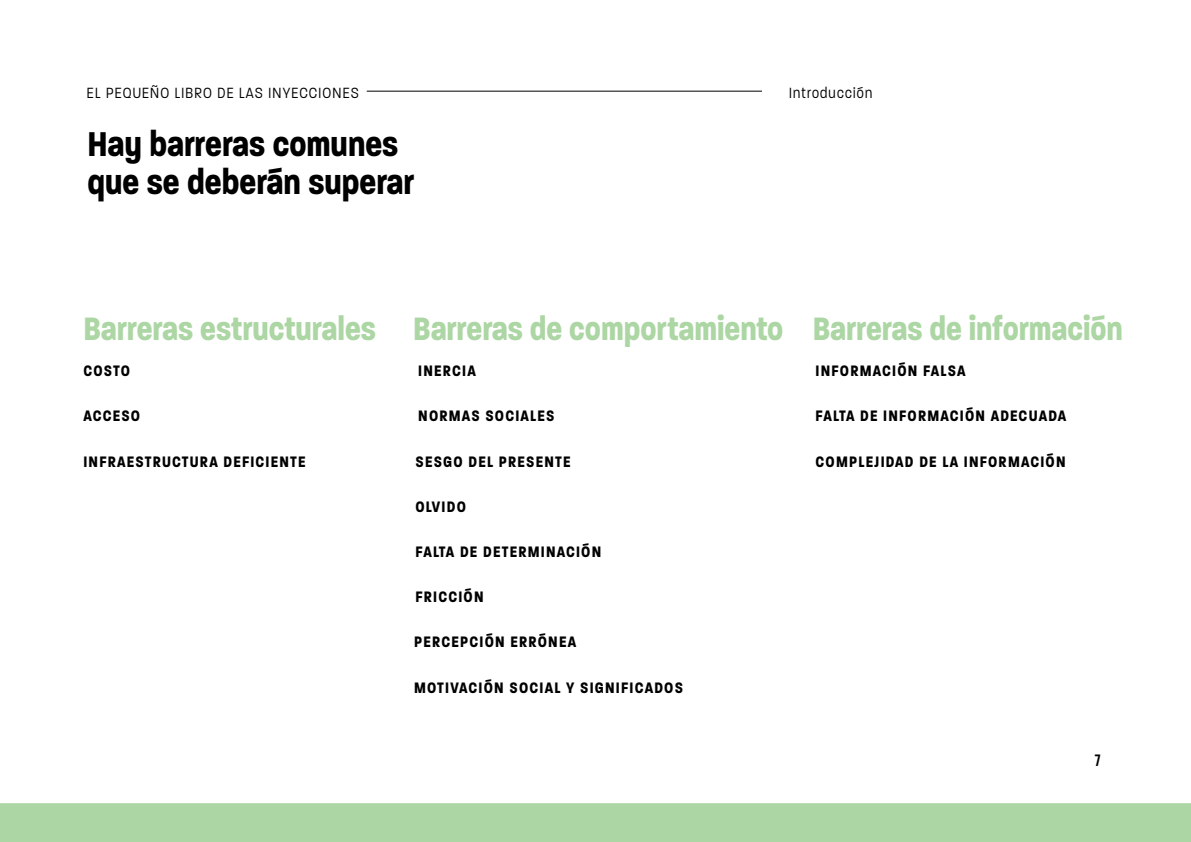
<style>
.page{position:relative;width:1191px;height:842px;background:#fff}
.page>*{position:absolute;margin:0;border:0;box-sizing:border-box;transform-origin:0 0}
.t1{font:700 37.2px/37.6px "Paralucent Condensed";color:#000}
.t2{font:700 35px "Paralucent Condensed";color:#acd6a3}
.t3{font:700 16.4px "Paralucent Condensed";letter-spacing:.075em;color:#000}
.t4{font:300 16px "Paralucent Condensed";letter-spacing:.075em;color:#000}
.t5{font:16px "Trade Gothic LT Com Bd Cn 20";color:#000}
</style>
<div class="page">
<div style="left:0;top:803px;width:1191px;height:39px;background:#acd6a3"></div>
<hr style="left:367px;top:91px;width:395px;height:1px;background:#000">
<p class="t4" style="left:87px;top:84px;width:273px">EL PEQUEÑO LIBRO DE LAS INYECCIONES</p>
<h1 class="t1" style="left:87px;top:125px;width:328px">Hay barreras comunes que se deberán superar</h1>
<p class="t4" style="left:789px;top:83px;width:84px">Introducción</p>
<h2 class="t2" style="left:83px;top:308px;width:1041px">Barreras estructurales Barreras de comportamiento Barreras de información</h2>
<p class="t3" style="left:83px;top:361px;width:48px">COSTO</p>
<p class="t3" style="left:83px;top:406px;width:58px">ACCESO</p>
<p class="t3" style="left:83px;top:451px;width:224px">INFRAESTRUCTURA DEFICIENTE</p>
<p class="t3" style="left:815px;top:361px;width:152px">INFORMACIÓN FALSA</p>
<p class="t3" style="left:815px;top:406px;width:252px">FALTA DE INFORMACIÓN ADECUADA</p>
<p class="t3" style="left:815px;top:451px;width:251px">COMPLEJIDAD DE LA INFORMACIÓN</p>
<p class="t3" style="left:418px;top:361px;width:59px">INERCIA</p>
<p class="t3" style="left:418px;top:406px;width:138px">NORMAS SOCIALES</p>
<p class="t3" style="left:415px;top:451px;width:156px">SESGO DEL PRESENTE</p>
<p class="t3" style="left:415px;top:497px;width:52px">OLVIDO</p>
<p class="t3" style="left:415px;top:542px;width:187px">FALTA DE DETERMINACIÓN</p>
<p class="t3" style="left:415px;top:587px;width:69px">FRICCIÓN</p>
<p class="t3" style="left:414px;top:632px;width:164px">PERCEPCIÓN ERRÓNEA</p>
<p class="t3" style="left:414px;top:678px;width:270px">MOTIVACIÓN SOCIAL Y SIGNIFICADOS</p>
<p class="t5" style="left:1094px;top:751px;width:9px">7</p>
</div>
